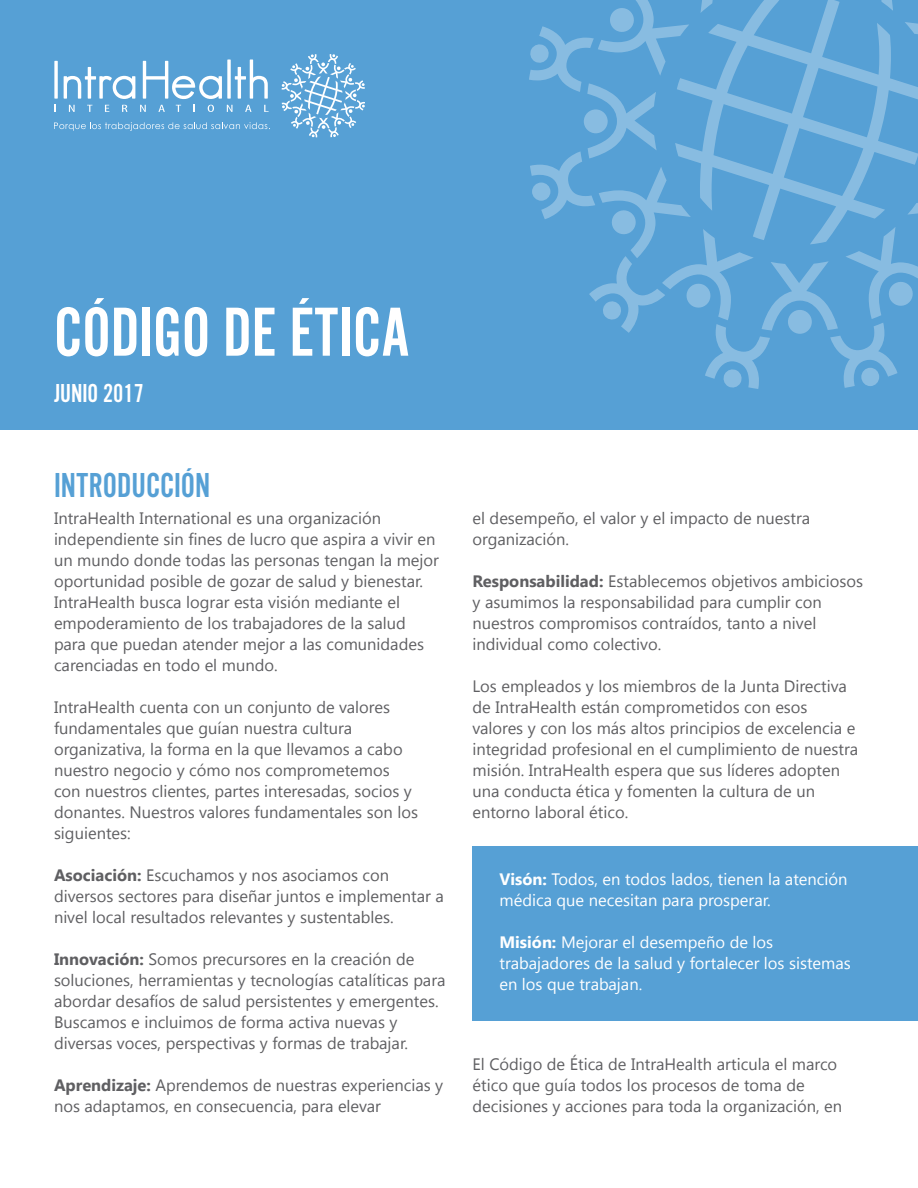
<style>
.page{position:relative;width:918px;height:1188px;background:#fff}
.page>*{position:absolute;margin:0;border:0;box-sizing:border-box;transform-origin:0 0}
.document_title{font:72px "Alternate Got No 2 D";color:#fff}
.subhead{font:36px "Alternate Got No 2 D";color:#56a0d5}
.document_title-2{font:27px "Alternate Got No 2 D";color:#fff}
.body_copy{font:16.5px/21px "Segoe UI";color:#5f5f62}
.body_copy-2{font:16.5px/21px "Segoe UI";color:#fff}
.s1{font-weight:700}
</style>
<div class="page">
<div style="left:0;top:0;width:918px;height:430px;background:#56a0d5"></div>
<svg style="left:54px;top:61px;width:4px;height:38px"></svg>
<svg style="left:64px;top:67px;width:71px;height:32px"></svg>
<svg style="left:143px;top:59px;width:125px;height:40px"></svg>
<svg style="left:54px;top:105px;width:2px;height:7px"></svg>
<svg style="left:69px;top:105px;width:6px;height:7px"></svg>
<svg style="left:87px;top:105px;width:5px;height:7px"></svg>
<svg style="left:105px;top:105px;width:4px;height:7px"></svg>
<svg style="left:122px;top:105px;width:6px;height:7px"></svg>
<svg style="left:140px;top:105px;width:6px;height:7px"></svg>
<svg style="left:158px;top:105px;width:7px;height:7px"></svg>
<svg style="left:176px;top:105px;width:5px;height:7px"></svg>
<svg style="left:208px;top:105px;width:6px;height:7px"></svg>
<svg style="left:227px;top:105px;width:5px;height:7px"></svg>
<svg style="left:245px;top:105px;width:7px;height:7px"></svg>
<svg style="left:264px;top:105px;width:5px;height:7px"></svg>
<svg style="left:282px;top:54px;width:83px;height:83px"></svg>
<svg style="left:54px;top:122px;width:216px;height:9px"></svg>
<svg style="left:529px;top:0;width:389px;height:389px"></svg>
<div style="left:472px;top:846px;width:446px;height:174px;background:#56a0d5"></div>
<p class="document_title" style="left:54px;top:294px;width:357px">CÓDIGO DE ÉTICA</p>
<p class="document_title-2" style="left:54px;top:378px;width:92px">JUNIO 2017</p>
<p class="subhead" style="left:54px;top:466px;width:158px">INTRODUCCIÓN</p>
<p class="body_copy" style="left:54px;top:507px;width:386px">IntraHealth International es una organización independiente sin fines de lucro que aspira a vivir en un mundo donde todas las personas tengan la mejor oportunidad posible de gozar de salud y bienestar.<br>IntraHealth busca lograr esta visión mediante el empoderamiento de los trabajadores de la salud para que puedan atender mejor a las comunidades carenciadas en todo el mundo.</p>
<p class="body_copy" style="left:54px;top:696px;width:366px">IntraHealth cuenta con un conjunto de valores fundamentales que guían nuestra cultura organizativa, la forma en la que llevamos a cabo nuestro negocio y cómo nos comprometemos con nuestros clientes, partes interesadas, socios y donantes. Nuestros valores fundamentales son los siguientes:</p>
<p class="body_copy" style="left:54px;top:864px;width:391px"><span class="s1">Asociación:</span> Escuchamos y nos asociamos con diversos sectores para diseñar juntos e implementar a nivel local resultados relevantes y sustentables.</p>
<p class="body_copy" style="left:54px;top:948px;width:393px"><span class="s1">Innovación:</span> Somos precursores en la creación de soluciones, herramientas y tecnologías catalíticas para abordar desafíos de salud persistentes y emergentes.<br>Buscamos e incluimos de forma activa nuevas y diversas voces, perspectivas y formas de trabajar.</p>
<p class="body_copy" style="left:54px;top:1074px;width:391px"><span class="s1">Aprendizaje:</span> Aprendemos de nuestras experiencias y nos adaptamos, en consecuencia, para elevar</p>
<p class="body_copy" style="left:472px;top:507px;width:339px">el desempeño, el valor y el impacto de nuestra organización.</p>
<p class="body_copy" style="left:472px;top:570px;width:392px"><span class="s1">Responsabilidad:</span> Establecemos objetivos ambiciosos y asumimos la responsabilidad para cumplir con nuestros compromisos contraídos, tanto a nivel individual como colectivo.</p>
<p class="body_copy" style="left:472px;top:675px;width:387px">Los empleados y los miembros de la Junta Directiva de IntraHealth están comprometidos con esos valores y con los más altos principios de excelencia e integridad profesional en el cumplimiento de nuestra misión. IntraHealth espera que sus líderes adopten una conducta ética y fomenten la cultura de un entorno laboral ético.</p>
<p class="body_copy-2" style="left:500px;top:868px;width:349px"><span class="s1">Visón:</span> Todos, en todos lados, tienen la atención médica que necesitan para prosperar.</p>
<p class="body_copy-2" style="left:500px;top:931px;width:353px"><span class="s1">Misión:</span> Mejorar el desempeño de los trabajadores de la salud y fortalecer los sistemas en los que trabajan.</p>
<p class="body_copy" style="left:472px;top:1053px;width:371px">El Código de Ética de IntraHealth articula el marco ético que guía todos los procesos de toma de decisiones y acciones para toda la organización, en</p>
</div>
